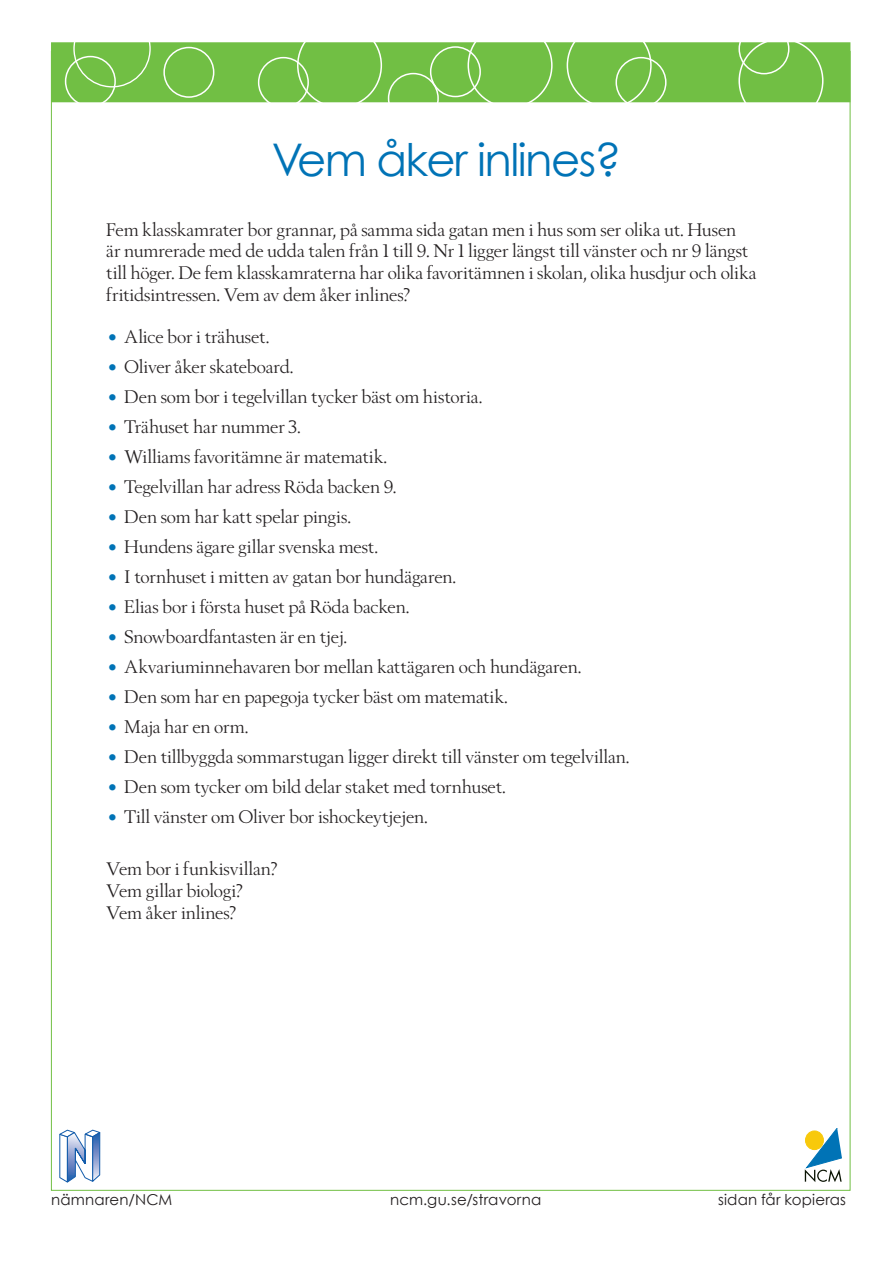
<style>
.page{position:relative;width:893px;height:1263px;background:#fff}
.page>*{position:absolute;margin:0;border:0;box-sizing:border-box;transform-origin:0 0}
.E-titel{font:45px "Century Gothic";letter-spacing:-.035em;color:#0073b6}
.E-lista-punkt{font:18px "Berling Nova Display Pro";letter-spacing:-.005em;color:#231f20}
.E-bröd{font:18px/21.6px "Berling Nova Display Pro";color:#231f20}
.t1{font:15px "Century Gothic";letter-spacing:.015em;color:#231f20}
.s1{font-family:"Century Gothic";font-size:21px;color:#0073b6}
</style>
<div class="page">
<svg style="left:60px;top:1130px;width:40px;height:52px"></svg>
<svg style="left:805px;top:1128px;width:37px;height:54px"></svg>
<div style="left:51px;top:42px;width:799px;height:60px;background:#71bf44"></div>
<div style="left:73px;top:10px;width:78px;height:77px;border:1px solid #fff;border-radius:50%"></div>
<div style="left:65px;top:56px;width:51px;height:51px;border:2px solid #fff;border-radius:50%"></div>
<div style="left:258px;top:57px;width:51px;height:51px;border:2px solid #fff;border-radius:50%"></div>
<div style="left:297px;top:23px;width:85px;height:85px;border:2px solid #fff;border-radius:50%"></div>
<div style="left:388px;top:73px;width:51px;height:51px;border:2px solid #fff;border-radius:50%"></div>
<div style="left:430px;top:46px;width:51px;height:51px;border:2px solid #fff;border-radius:50%"></div>
<div style="left:468px;top:23px;width:85px;height:85px;border:2px solid #fff;border-radius:50%"></div>
<div style="left:567px;top:23px;width:85px;height:85px;border:2px solid #fff;border-radius:50%"></div>
<div style="left:615px;top:57px;width:51px;height:51px;border:2px solid #fff;border-radius:50%"></div>
<div style="left:163px;top:47px;width:51px;height:51px;border:2px solid #fff;border-radius:50%"></div>
<div style="left:738px;top:38px;width:85px;height:85px;border:2px solid #fff;border-radius:50%"></div>
<div style="left:738px;top:23px;width:51px;height:51px;border:2px solid #fff;border-radius:50%"></div>
<p class="E-titel" style="left:272px;top:132px;width:351px">Vem åker inlines?</p>
<p class="E-bröd" style="left:106px;top:218px;width:652px">Fem klasskamrater bor grannar, på samma sida gatan men i hus som ser olika ut. Husen<br>är numrerade med de udda talen från 1 till 9. Nr 1 ligger längst till vänster och nr 9 längst till höger. De fem klasskamraterna har olika favoritämnen i skolan, olika husdjur och olika fritidsintressen. Vem av dem åker inlines?</p>
<p class="E-lista-punkt" style="left:106px;top:326px;width:165px"><span class="s1">•</span> Alice bor i trähuset.</p>
<p class="E-lista-punkt" style="left:106px;top:356px;width:189px"><span class="s1">•</span> Oliver åker skateboard.</p>
<p class="E-lista-punkt" style="left:106px;top:386px;width:378px"><span class="s1">•</span> Den som bor i tegelvillan tycker bäst om historia.</p>
<p class="E-lista-punkt" style="left:106px;top:416px;width:196px"><span class="s1">•</span> Trähuset har nummer 3.</p>
<p class="E-lista-punkt" style="left:106px;top:446px;width:282px"><span class="s1">•</span> Williams favoritämne är matematik.</p>
<p class="E-lista-punkt" style="left:106px;top:476px;width:292px"><span class="s1">•</span> Tegelvillan har adress Röda backen 9.</p>
<p class="E-lista-punkt" style="left:106px;top:506px;width:246px"><span class="s1">•</span> Den som har katt spelar pingis.</p>
<p class="E-lista-punkt" style="left:106px;top:536px;width:273px"><span class="s1">•</span> Hundens ägare gillar svenska mest.</p>
<p class="E-lista-punkt" style="left:106px;top:566px;width:351px"><span class="s1">•</span> I tornhuset i mitten av gatan bor hundägaren.</p>
<p class="E-lista-punkt" style="left:106px;top:596px;width:305px"><span class="s1">•</span> Elias bor i första huset på Röda backen.</p>
<p class="E-lista-punkt" style="left:106px;top:626px;width:243px"><span class="s1">•</span> Snowboardfantasten är en tjej.</p>
<p class="E-lista-punkt" style="left:106px;top:656px;width:477px"><span class="s1">•</span> Akvariuminnehavaren bor mellan kattägaren och hundägaren.</p>
<p class="E-lista-punkt" style="left:106px;top:686px;width:403px"><span class="s1">•</span> Den som har en papegoja tycker bäst om matematik.</p>
<p class="E-lista-punkt" style="left:106px;top:716px;width:144px"><span class="s1">•</span> Maja har en orm.</p>
<p class="E-lista-punkt" style="left:106px;top:746px;width:525px"><span class="s1">•</span> Den tillbyggda sommarstugan ligger direkt till vänster om tegelvillan.</p>
<p class="E-lista-punkt" style="left:106px;top:776px;width:401px"><span class="s1">•</span> Den som tycker om bild delar staket med tornhuset.</p>
<p class="E-lista-punkt" style="left:106px;top:806px;width:323px"><span class="s1">•</span> Till vänster om Oliver bor ishockeytjejen.</p>
<p class="E-bröd" style="left:106px;top:858px;width:173px">Vem bor i funkisvillan?</p>
<p class="E-bröd" style="left:106px;top:880px;width:139px">Vem gillar biologi?</p>
<p class="E-bröd" style="left:106px;top:901px;width:132px">Vem åker inlines?</p>
<p class="t1" style="left:51px;top:1190px;width:123px">nämnaren/NCM</p>
<p class="t1" style="left:390px;top:1190px;width:153px">ncm.gu.se/stravorna</p>
<p class="t1" style="left:718px;top:1190px;width:130px">sidan får kopieras</p>
</div>
